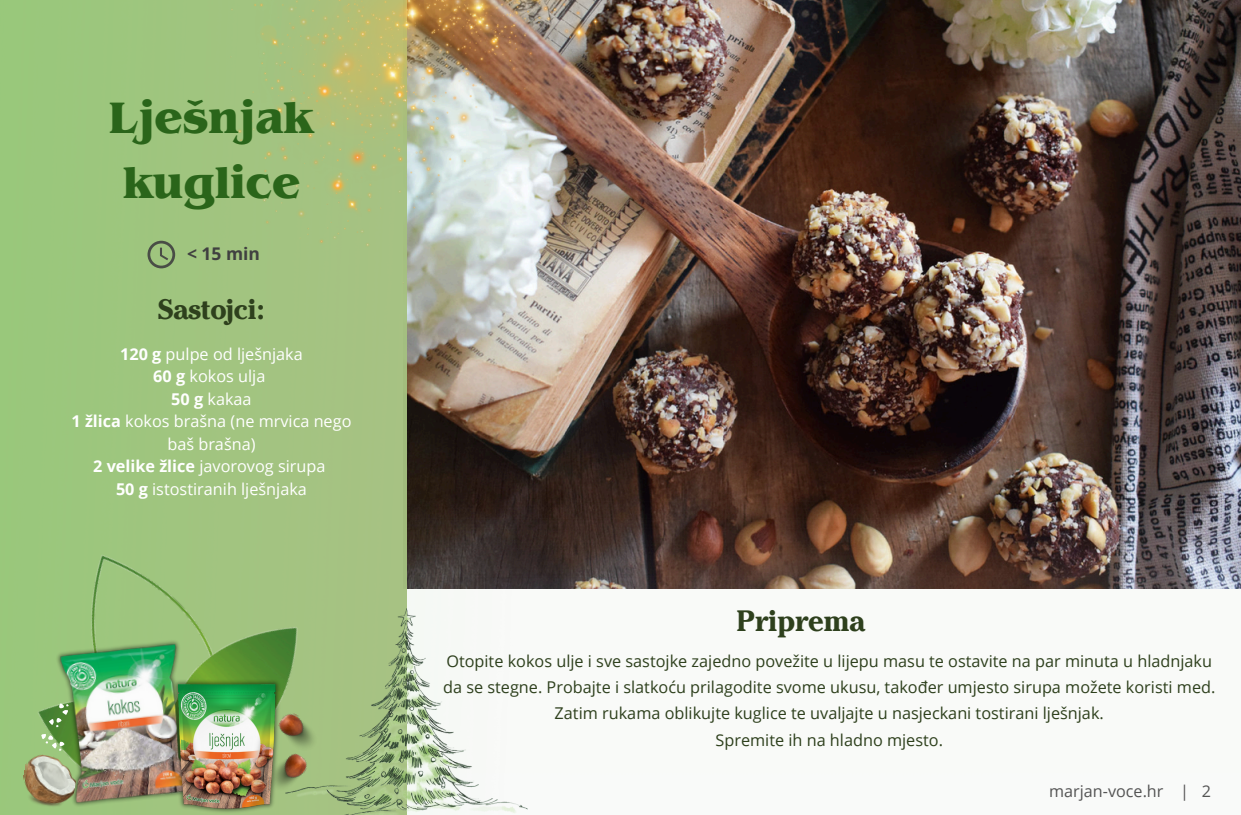
<style>
.page{position:relative;width:1241px;height:815px;background:#fff}
.page>*{position:absolute;margin:0;border:0;box-sizing:border-box;transform-origin:0 0}
.t1{font:700 46.25px/64.8px "Benguiat Pro ITC";color:#2a651a}
.t2{font:700 29.25px "Cheltenham Pro";color:#2e401d}
.t3{font:700 28px "Cheltenham Pro";color:#2e401d}
.t4{font:700 17.5px "Open Sans";color:#404040}
.t5{font:16.25px/26.2px "Open Sans";color:#2e401d;text-align:center}
.t6{font:16.25px/22.5px "Open Sans";color:#fff;text-align:center}
.t7{font:16.12px "Open Sans";color:#545454}
.s1{font-weight:700}
</style>
<div class="page">
<img style="left:551px;top:283px;width:689px;height:208px">
<img style="left:551px;top:491px;width:689px;height:98px">
<img style="left:0;top:0;width:551px;height:810px">
<div style="left:0;top:371px;width:337px;height:444px;background:#9ec57e"></div>
<div style="left:106px;top:535px;width:242px;height:110px;background:#a2c480"></div>
<svg style="left:147px;top:241px;width:28px;height:27px"></svg>
<img style="left:10px;top:609px;width:226px;height:206px">
<img style="left:18px;top:752px;width:62px;height:62px">
<svg style="left:39px;top:700px;width:30px;height:52px;background:#7baa63"></svg>
<img style="left:286px;top:609px;width:241px;height:206px">
<img style="left:126px;top:645px;width:201px;height:170px">
<img style="left:272px;top:709px;width:55px;height:49px">
<img style="left:260px;top:746px;width:51px;height:55px">
<img style="left:227px;top:0;width:1013px;height:283px">
<p class="t1" style="left:109px;top:92px;width:206px">Lješnjak kuglice</p>
<p class="t4" style="left:187px;top:241px;width:74px">&lt; 15 min</p>
<p class="t3" style="left:158px;top:299px;width:108px">Sastojci:</p>
<p class="t6" style="left:120px;top:342px;width:184px"><span class="s1">120 g</span> pulpe od lješnjaka</p>
<p class="t6" style="left:153px;top:365px;width:114px"><span class="s1">60 g</span> kokos ulja</p>
<p class="t6" style="left:171px;top:387px;width:82px"><span class="s1">50 g</span> kakaa</p>
<p class="t6" style="left:71px;top:410px;width:281px"><span class="s1">1 žlica</span> kokos brašna (ne mrvica nego baš brašna)</p>
<p class="t6" style="left:93px;top:455px;width:234px"><span class="s1">2 velike žlice</span> javorovog sirupa</p>
<p class="t6" style="left:116px;top:477px;width:192px"><span class="s1">50 g</span> istostiranih lješnjaka</p>
<p class="t2" style="left:736px;top:610px;width:130px">Priprema</p>
<p class="t5" style="left:443px;top:647px;width:773px">Otopite kokos ulje i sve sastojke zajedno povežite u lijepu masu te ostavite na par minuta u hladnjaku da se stegne. Probajte i slatkoću prilagodite svome ukusu, također umjesto sirupa možete koristi med.<br>Zatim rukama oblikujte kuglice te uvaljajte u nasjeckani tostirani lješnjak.</p>
<p class="t5" style="left:715px;top:726px;width:229px">Spremite ih na hladno mjesto.</p>
<p class="t7" style="left:1049px;top:779px;width:163px">marjan-voce.hr | 2</p>
</div>
